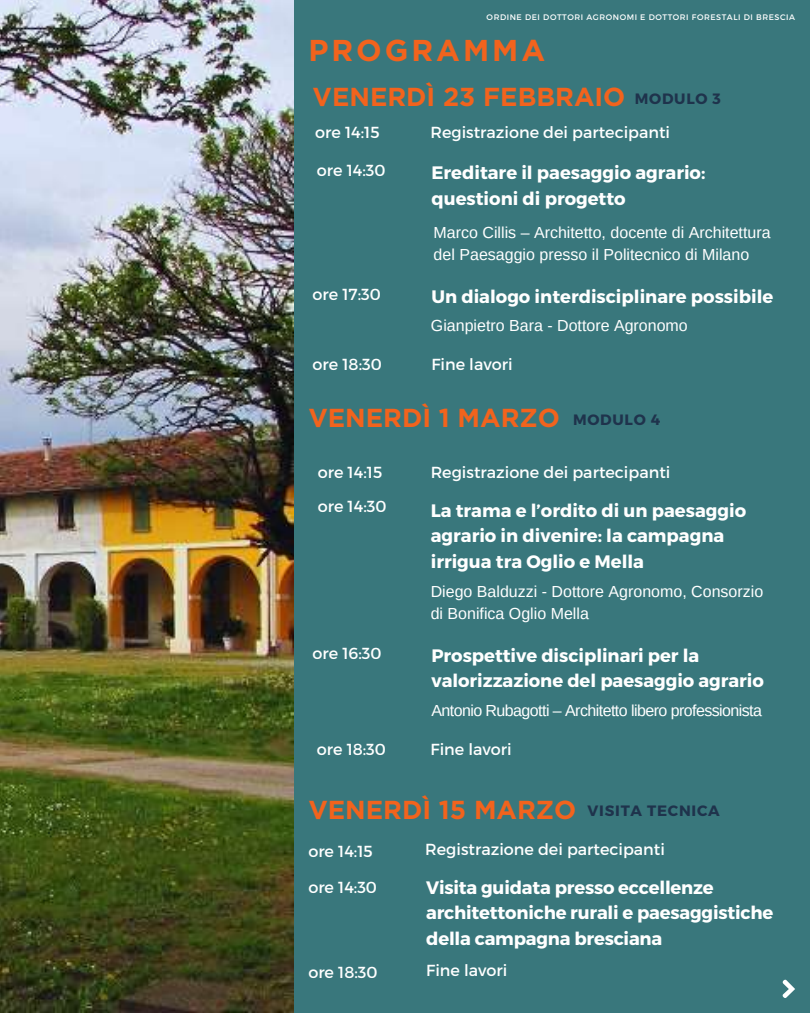
<style>
.page{position:relative;width:810px;height:1013px;background:#fff}
.page>*{position:absolute;margin:0;border:0;box-sizing:border-box;transform-origin:0 0}
.t1{font:700 30.1px "Gotham";letter-spacing:.1em;color:#f2631d}
.t2{font:700 26px "Gotham";color:#f2631d}
.t3{font:700 18px/25.5px "Montserrat";color:#fff}
.t4{font:16px "Montserrat";color:#fff}
.t5{font:16px/22.5px "Arimo";color:#fff}
.t6{font:16px "Arimo";letter-spacing:-.035em;color:#fff}
.t7{font:700 15px "Montserrat";letter-spacing:.05em;color:#1f334c}
.t8{font:8px "Montserrat";letter-spacing:.07em;color:#fff}
</style>
<div class="page">
<div style="left:220px;top:0;width:590px;height:1012px;background:#39777c"></div>
<svg style="left:782px;top:979px;width:13px;height:19px"></svg>
<img style="left:0;top:0;width:293px;height:1012px">
<p class="t8" style="left:487px;top:12px;width:310px">ORDINE DEI DOTTORI AGRONOMI E DOTTORI FORESTALI DI BRESCIA</p>
<h1 class="t1" style="left:308px;top:32px;width:238px">PROGRAMMA</h1>
<h2 class="t2" style="left:313px;top:81px;width:314px">VENERDÌ 23 FEBBRAIO</h2>
<p class="t7" style="left:635px;top:89px;width:88px">MODULO 3</p>
<p class="t4" style="left:315px;top:122px;width:66px">ore 14:15</p>
<p class="t4" style="left:431px;top:122px;width:241px">Registrazione dei partecipanti</p>
<p class="t4" style="left:317px;top:160px;width:70px">ore 14:30</p>
<p class="t3" style="left:431px;top:159px;width:276px">Ereditare il paesaggio agrario: questioni di progetto</p>
<p class="t5" style="left:434px;top:221px;width:338px">Marco Cillis – Architetto, docente di Architettura del Paesaggio presso il Politecnico di Milano</p>
<p class="t4" style="left:313px;top:284px;width:70px">ore 17:30</p>
<p class="t3" style="left:431px;top:282px;width:343px">Un dialogo interdisciplinare possibile</p>
<p class="t5" style="left:431px;top:314px;width:258px">Gianpietro Bara - Dottore Agronomo</p>
<p class="t4" style="left:313px;top:353px;width:71px">ore 18:30</p>
<p class="t4" style="left:431px;top:353px;width:83px">Fine lavori</p>
<h2 class="t2" style="left:308px;top:402px;width:253px">VENERDÌ 1 MARZO</h2>
<p class="t7" style="left:573px;top:409px;width:89px">MODULO 4</p>
<p class="t4" style="left:318px;top:462px;width:66px">ore 14:15</p>
<p class="t4" style="left:431px;top:462px;width:241px">Registrazione dei partecipanti</p>
<p class="t4" style="left:318px;top:495px;width:70px">ore 14:30</p>
<p class="t3" style="left:431px;top:496px;width:317px">La trama e l’ordito di un paesaggio agrario in divenire: la campagna irrigua tra Oglio e Mella</p>
<p class="t4" style="left:313px;top:643px;width:70px">ore 16:30</p>
<p class="t5" style="left:431px;top:580px;width:334px">Diego Balduzzi - Dottore Agronomo, Consorzio di Bonifica Oglio Mella</p>
<p class="t3" style="left:431px;top:641px;width:334px">Prospettive disciplinari per la valorizzazione del paesaggio agrario</p>
<p class="t6" style="left:431px;top:702px;width:332px">Antonio Rubagotti – Architetto libero professionista</p>
<p class="t4" style="left:317px;top:738px;width:71px">ore 18:30</p>
<p class="t4" style="left:431px;top:738px;width:83px">Fine lavori</p>
<h2 class="t2" style="left:308px;top:793px;width:270px">VENERDÌ 15 MARZO</h2>
<p class="t4" style="left:308px;top:840px;width:66px">ore 14:15</p>
<p class="t4" style="left:425px;top:838px;width:241px">Registrazione dei partecipanti</p>
<p class="t3" style="left:426px;top:873px;width:349px">Visita guidata presso eccellenze architettoniche rurali e paesaggistiche della campagna bresciana</p>
<p class="t7" style="left:588px;top:801px;width:134px">VISITA TECNICA</p>
<p class="t4" style="left:308px;top:876px;width:70px">ore 14:30</p>
<p class="t4" style="left:308px;top:962px;width:71px">ore 18:30</p>
<p class="t4" style="left:426px;top:960px;width:83px">Fine lavori</p>
</div>
